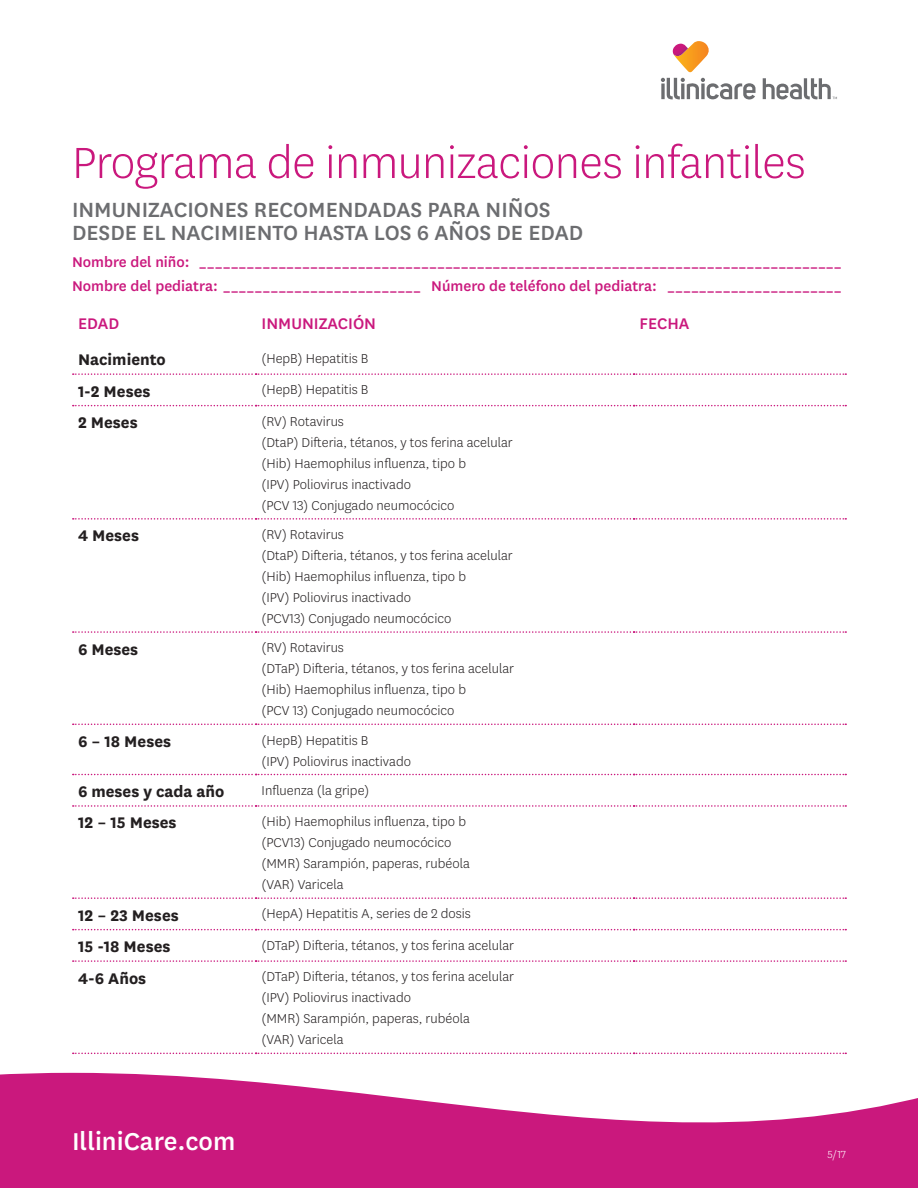
<style>
.page{position:relative;width:918px;height:1188px;background:#fff}
.page>*{position:absolute;margin:0;border:0;box-sizing:border-box;transform-origin:0 0}
.t1{font:300 51px "National";letter-spacing:-.01em;color:#ca187d}
.t2{font:500 28.5px "National";color:#fff}
.t3{font:500 24px/22.5px "National";color:#6c6d70}
.t4{font:700 18px "National";color:#231f20}
.t5{font:500 18px "National";color:#ca187d}
.t6{font:500 16.5px "National";color:#ca187d}
.t7{font:300 15px "National";color:#231f20}
.t8{font:300 12px "National";color:#fff}
</style>
<div class="page">
<svg style="left:673px;top:41px;width:36px;height:31px"></svg>
<svg style="left:661px;top:78px;width:95px;height:21px"></svg>
<svg style="left:763px;top:78px;width:74px;height:21px"></svg>
<svg style="left:0;top:1073px;width:918px;height:115px;fill:#ca187d"></svg>
<svg style="left:73px;top:373px;width:773px;height:2px"></svg>
<svg style="left:73px;top:405px;width:773px;height:1px"></svg>
<svg style="left:73px;top:518px;width:773px;height:2px"></svg>
<svg style="left:73px;top:631px;width:773px;height:2px"></svg>
<svg style="left:73px;top:724px;width:773px;height:1px"></svg>
<svg style="left:73px;top:774px;width:773px;height:1px"></svg>
<svg style="left:73px;top:805px;width:773px;height:2px"></svg>
<svg style="left:73px;top:897px;width:773px;height:2px"></svg>
<svg style="left:73px;top:929px;width:773px;height:1px"></svg>
<svg style="left:73px;top:960px;width:773px;height:2px"></svg>
<svg style="left:73px;top:1053px;width:773px;height:1px"></svg>
<p class="t1" style="left:72px;top:131px;width:735px">Programa de inmunizaciones infantiles</p>
<p class="t3" style="left:72px;top:197px;width:513px">INMUNIZACIONES RECOMENDADAS PARA NIÑOS<br>DESDE EL NACIMIENTO HASTA LOS 6 AÑOS DE EDAD</p>
<p class="t6" style="left:72px;top:250px;width:771px">Nombre del niño: _________________________________________________________________________________</p>
<p class="t6" style="left:72px;top:274px;width:771px">Nombre del pediatra: _________________________ Número de teléfono del pediatra: ______________________</p>
<p class="t5" style="left:78px;top:312px;width:43px">EDAD</p>
<p class="t5" style="left:262px;top:312px;width:116px">INMUNIZACIÓN</p>
<p class="t5" style="left:640px;top:312px;width:51px">FECHA</p>
<p class="t4" style="left:78px;top:347px;width:89px">Nacimiento</p>
<p class="t7" style="left:262px;top:349px;width:108px">(HepB) Hepatitis B</p>
<p class="t4" style="left:78px;top:378px;width:74px">1-2 Meses</p>
<p class="t7" style="left:262px;top:380px;width:108px">(HepB) Hepatitis B</p>
<p class="t4" style="left:78px;top:410px;width:61px">2 Meses</p>
<p class="t7" style="left:262px;top:412px;width:84px">(RV) Rotavirus</p>
<p class="t7" style="left:262px;top:433px;width:253px">(DtaP) Difteria, tétanos, y tos ferina acelular</p>
<p class="t7" style="left:262px;top:454px;width:206px">(Hib) Haemophilus influenza, tipo b</p>
<p class="t7" style="left:262px;top:475px;width:151px">(IPV) Poliovirus inactivado</p>
<p class="t7" style="left:262px;top:496px;width:194px">(PCV 13) Conjugado neumocócico</p>
<p class="t4" style="left:78px;top:523px;width:63px">4 Meses</p>
<p class="t7" style="left:262px;top:525px;width:84px">(RV) Rotavirus</p>
<p class="t7" style="left:262px;top:546px;width:253px">(DtaP) Difteria, tétanos, y tos ferina acelular</p>
<p class="t7" style="left:262px;top:567px;width:206px">(Hib) Haemophilus influenza, tipo b</p>
<p class="t7" style="left:262px;top:588px;width:151px">(IPV) Poliovirus inactivado</p>
<p class="t7" style="left:262px;top:609px;width:191px">(PCV13) Conjugado neumocócico</p>
<p class="t4" style="left:78px;top:636px;width:62px">6 Meses</p>
<p class="t7" style="left:262px;top:638px;width:84px">(RV) Rotavirus</p>
<p class="t7" style="left:262px;top:659px;width:254px">(DTaP) Difteria, tétanos, y tos ferina acelular</p>
<p class="t7" style="left:262px;top:680px;width:206px">(Hib) Haemophilus influenza, tipo b</p>
<p class="t7" style="left:262px;top:701px;width:194px">(PCV 13) Conjugado neumocócico</p>
<p class="t4" style="left:78px;top:728px;width:95px">6 – 18 Meses</p>
<p class="t7" style="left:262px;top:731px;width:108px">(HepB) Hepatitis B</p>
<p class="t7" style="left:262px;top:752px;width:151px">(IPV) Poliovirus inactivado</p>
<p class="t4" style="left:78px;top:779px;width:148px">6 meses y cada año</p>
<p class="t7" style="left:262px;top:781px;width:109px">Influenza (la gripe)</p>
<p class="t4" style="left:78px;top:810px;width:100px">12 – 15 Meses</p>
<p class="t7" style="left:262px;top:812px;width:206px">(Hib) Haemophilus influenza, tipo b</p>
<p class="t7" style="left:262px;top:833px;width:191px">(PCV13) Conjugado neumocócico</p>
<p class="t7" style="left:262px;top:854px;width:210px">(MMR) Sarampión, paperas, rubéola</p>
<p class="t7" style="left:262px;top:875px;width:83px">(VAR) Varicela</p>
<p class="t4" style="left:78px;top:902px;width:102px">12 – 23 Meses</p>
<p class="t7" style="left:262px;top:905px;width:211px">(HepA) Hepatitis A, series de 2 dosis</p>
<p class="t4" style="left:78px;top:934px;width:94px">15 -18 Meses</p>
<p class="t7" style="left:262px;top:936px;width:254px">(DTaP) Difteria, tétanos, y tos ferina acelular</p>
<p class="t4" style="left:78px;top:965px;width:70px">4-6 Años</p>
<p class="t7" style="left:262px;top:967px;width:254px">(DTaP) Difteria, tétanos, y tos ferina acelular</p>
<p class="t7" style="left:262px;top:988px;width:151px">(IPV) Poliovirus inactivado</p>
<p class="t7" style="left:262px;top:1009px;width:210px">(MMR) Sarampión, paperas, rubéola</p>
<p class="t7" style="left:262px;top:1030px;width:83px">(VAR) Varicela</p>
<p class="t2" style="left:72px;top:1122px;width:165px">IlliniCare.com</p>
<p class="t8" style="left:827px;top:1147px;width:20px">5/17</p>
</div>
